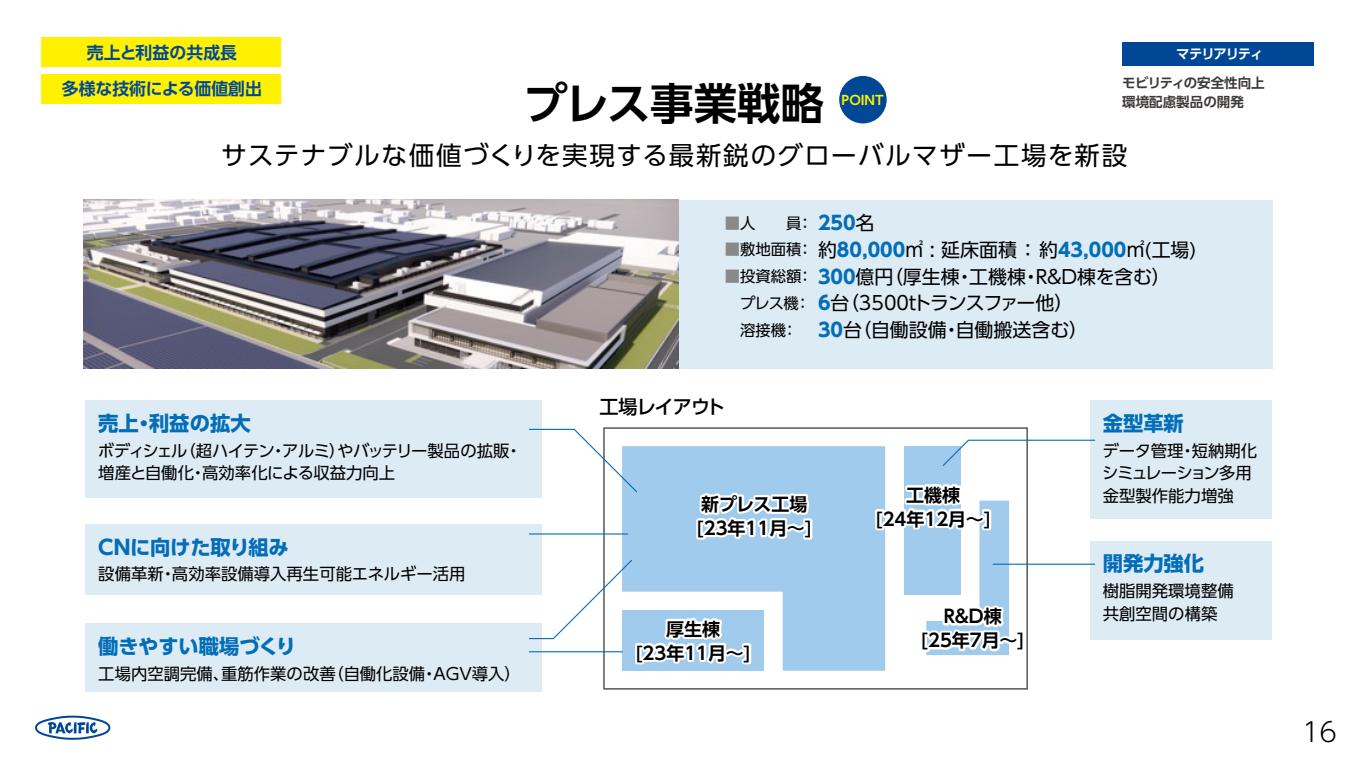
<style>
.page{position:relative;width:1361px;height:766px;background:#fff}
.page>*{position:absolute;margin:0;border:0;box-sizing:border-box;transform-origin:0 0}
.t1{font:700 43.5px "UD Shin Go Pro De";letter-spacing:-.005em;color:#000}
.t2{font:300 26.55px "UD Shin Go Pro";color:#000}
.t3{font:25.5px "UD Shin Go Pro";letter-spacing:.06em;color:#000}
.t4{font:700 20.25px "UD Shin Go Pro";color:#036eb8}
.t5{font:500 19.2px "UD Shin Go Pro";letter-spacing:-.055em;color:#000}
.t6{font:18.9px/26.7px "UD Shin Go Pro";color:#000}
.t7{font:700 18px/24px "UD Shin Go Pro De";color:#000;text-align:center}
.t8{font:700 16.8px/36.5px "UD Shin Go Pro De";color:#004896;text-align:center}
.t9{font:16.35px/22.5px "UD Shin Go Pro";color:#000}
.t10{font:16.35px/22.5px "UD Shin Go Pro";letter-spacing:-.025em;color:#000}
.t11{font:15.3px "UD Shin Go Pro";color:#000}
.t12{font:700 13.5px/19.5px "UD Shin Go Pro De";color:#3e3a39}
.t13{font:700 13.5px "UD Shin Go Pro De";letter-spacing:-.1em;color:#fff}
.t14{font:700 12.75px "UD Shin Go Pro De";color:#fff100}
.s1{color:#898989}
.s2{font-weight:700;font-size:18.9px;color:#036eb8}
.s3{font-size:18.9px}
.s4{font-size:15.3px;color:#898989}
.s5{font-size:15.3px}
.s6{font-weight:700;color:#036eb8}
</style>
<div class="page">
<div style="left:439px;top:200px;width:833px;height:168px;background:#ddebf5"></div>
<div style="left:85px;top:400px;width:457px;height:98px;background:#ddebf5"></div>
<div style="left:1122px;top:42px;width:191px;height:23px;background:#004896"></div>
<div style="left:41px;top:38px;width:239px;height:29px;background:#fff100"></div>
<div style="left:41px;top:74px;width:239px;height:29px;background:#fff100"></div>
<img style="left:83px;top:200px;width:596px;height:168px">
<div style="left:603px;top:427px;width:425px;height:262px;border:2px solid #595757"></div>
<div style="left:622px;top:446px;width:263px;height:224px;background:#a1cbed"></div>
<div style="left:622px;top:610px;width:142px;height:60px;background:#a1cbed"></div>
<div style="left:1089px;top:400px;width:182px;height:119px;background:#ddebf5"></div>
<div style="left:1089px;top:540px;width:182px;height:99px;background:#ddebf5"></div>
<div style="left:85px;top:623px;width:457px;height:68px;background:#ddebf5"></div>
<div style="left:85px;top:524px;width:457px;height:70px;background:#ddebf5"></div>
<svg style="left:693px;top:489px;width:121px;height:54px"></svg>
<svg style="left:528px;top:428px;width:110px;height:65px"></svg>
<svg style="left:872px;top:439px;width:224px;height:216px"></svg>
<hr style="left:993px;top:563px;width:101px;height:1px;background:#036eb8">
<hr style="left:529px;top:533px;width:99px;height:1px;background:#036eb8">
<svg style="left:528px;top:558px;width:225px;height:109px"></svg>
<div style="left:839px;top:76px;width:47px;height:47px;background:#004896;border-radius:50%"></div>
<svg style="left:35px;top:715px;width:75px;height:24px"></svg>
<p class="t8" style="left:62px;top:34px;width:201px">売上と利益の共成長<br>多様な技術による価値創出</p>
<p class="t13" style="left:1176px;top:43px;width:89px">マテリアリティ</p>
<p class="t12" style="left:1122px;top:72px;width:157px">モビリティの安全性向上　環境配慮製品の開発</p>
<h1 class="t1" style="left:524px;top:68px;width:302px">プレス事業戦略</h1>
<h3 class="t3" style="left:221px;top:135px;width:907px">サステナブルな価値づくりを実現する最新鋭のグローバルマザー工場を新設</h3>
<p class="t14" style="left:841px;top:90px;width:43px">POINT</p>
<p class="t4" style="left:98px;top:406px;width:154px">売上・利益の拡大</p>
<p class="t10" style="left:98px;top:438px;width:425px">ボディシェル（超ハイテン・アルミ）やバッテリー製品の拡販・増産と自働化・高効率化による収益力向上</p>
<p class="t4" style="left:98px;top:530px;width:192px">CNに向けた取り組み</p>
<p class="t9" style="left:98px;top:562px;width:369px">設備革新・高効率設備導入再生可能エネルギー活用</p>
<p class="t4" style="left:98px;top:630px;width:199px">働きやすい職場づくり</p>
<p class="t9" style="left:98px;top:661px;width:424px">工場内空調完備、重筋作業の改善（自働化設備・AGV導入）</p>
<p class="t11" style="left:725px;top:210px;width:151px"><span class="s1">■</span>人　　員： <span class="s2">250</span><span class="s3">名</span></p>
<p class="t6" style="left:725px;top:236px;width:473px"><span class="s4">■</span><span class="s5">敷地面積：</span> 約<span class="s6">80,000</span>㎡ : 延床面積 ： 約<span class="s6">43,000</span>㎡(工場)</p>
<p class="t6" style="left:725px;top:262px;width:447px"><span class="s4">■</span><span class="s5">投資総額：</span> <span class="s6">300</span>億円（厚生棟・工機棟・R&amp;D棟を含む）<span class="s5">　プレス機：</span> <span class="s6">6</span>台（3500ｔトランスファー他）<br><span class="s5">　溶接機：</span> <span class="s6">30</span>台（自働設備・自働搬送含む）</p>
<p class="t5" style="left:599px;top:391px;width:127px">工場レイアウト</p>
<p class="t7" style="left:697px;top:491px;width:116px;text-align:left">新プレス工場[23年11月～]</p>
<p class="t7" style="left:636px;top:616px;width:116px">厚生棟<br>[23年11月～]</p>
<p class="t7" style="left:876px;top:482px;width:116px">工機棟<br>[24年12月～]</p>
<p class="t7" style="left:921px;top:603px;width:104px">R&amp;D棟<br>[25年7月～]</p>
<p class="t4" style="left:1102px;top:406px;width:83px">金型革新</p>
<p class="t9" style="left:1102px;top:438px;width:156px">データ管理・短納期化シミュレーション多用金型製作能力増強</p>
<p class="t4" style="left:1102px;top:547px;width:103px">開発力強化</p>
<p class="t9" style="left:1102px;top:579px;width:132px">樹脂開発環境整備共創空間の構築</p>
<h2 class="t2" style="left:1302px;top:709px;width:37px">16</h2>
</div>
